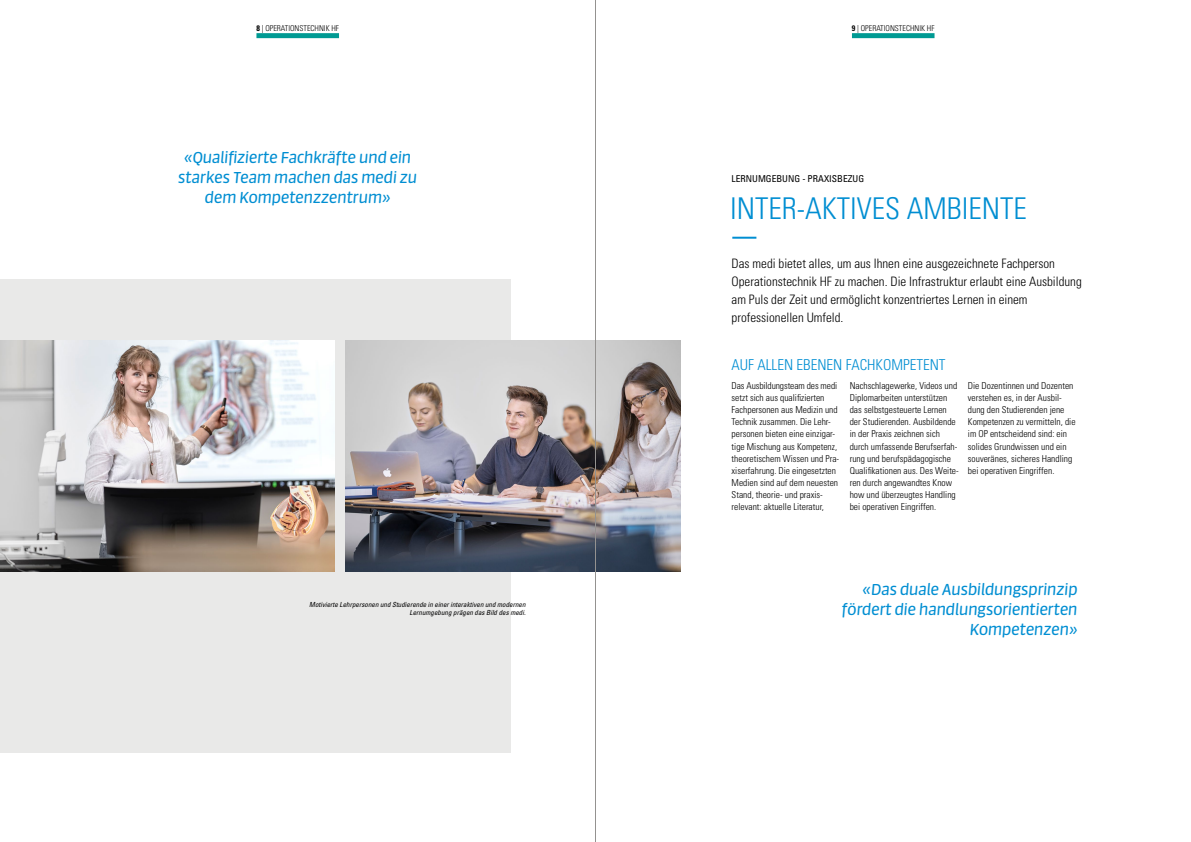
<style>
.page{position:relative;width:1191px;height:842px;background:#fff}
.page>*{position:absolute;margin:0;border:0;box-sizing:border-box;transform-origin:0 0}
.t1{font:300 condensed 30px "Univers";color:#008ed2}
.t2{font:italic 15px/20px "Sanuk Round";color:#008ed2;text-align:center}
.t3{font:300 condensed 15px "Univers";color:#008ed2}
.t4{font:300 condensed 13px/18px "Univers";color:#000}
.t5{font:300 condensed 9.5px/12.2px "Univers";color:#000}
.t6{font:condensed 9.5px "Univers";color:#000}
.t7{font:300 condensed 8px "Univers";color:#000}
.t8{font:italic condensed 7px/8px "Univers";color:#000;text-align:right}
.s1{font-weight:700}
</style>
<div class="page">
<div style="left:256px;top:33px;width:83px;height:5px;background:#009a93"></div>
<div style="left:852px;top:33px;width:82px;height:5px;background:#009a93"></div>
<div style="left:0;top:279px;width:510px;height:474px;background:#e9e9e8"></div>
<hr style="left:732px;top:237px;width:24px;height:2px;background:#008ed2">
<img style="left:346px;top:340px;width:334px;height:231px">
<img style="left:0;top:340px;width:334px;height:231px">
<hr style="left:595px;top:0;width:1px;height:842px;background:#949290">
<p class="t7" style="left:256px;top:23px;width:84px"><span class="s1">8</span> | OPERATIONSTECHNIK HF</p>
<p class="t7" style="left:852px;top:23px;width:84px"><span class="s1">9</span> | OPERATIONSTECHNIK HF</p>
<h2 class="t2" style="left:178px;top:147px;width:240px">«Qualifizierte Fachkräfte und ein starkes Team machen das medi zu dem Kompetenzzentrum»</h2>
<p class="t8" style="left:309px;top:600px;width:218px">Motivierte Lehrpersonen und Studierende in einer interaktiven und modernen<br>Lernumgebung prägen das Bild des medi.</p>
<p class="t6" style="left:731px;top:173px;width:134px">LERNUMGEBUNG - PRAXISBEZUG</p>
<h1 class="t1" style="left:730px;top:190px;width:298px">INTER-AKTIVES AMBIENTE</h1>
<h3 class="t4" style="left:731px;top:254px;width:352px">Das medi bietet alles, um aus Ihnen eine ausgezeichnete Fachperson Operationstechnik HF zu machen. Die Infrastruktur erlaubt eine Ausbildung am Puls der Zeit und ermöglicht konzentriertes Lernen in einem professionellen Umfeld.</h3>
<h2 class="t3" style="left:731px;top:355px;width:215px">AUF ALLEN EBENEN FACHKOMPETENT</h2>
<p class="t5" style="left:731px;top:379px;width:109px">Das Ausbildungsteam des medi setzt sich aus qualifizierten<br>Fachpersonen aus Medizin und<br>Technik zusammen. Die Lehr&shy;personen bieten eine einzigar&shy;tige Mischung aus Kompetenz, theoretischem Wissen und Pra&shy;xiserfahrung. Die eingesetzten<br>Medien sind auf dem neuesten<br>Stand, theorie- und praxis&shy;relevant: aktuelle Literatur,</p>
<p class="t5" style="left:849px;top:379px;width:111px">Nachschlagewerke, Videos und<br>Diplomarbeiten unterstützen das selbstgesteuerte Lernen der Studierenden. Ausbildende in der Praxis zeichnen sich durch umfassende Berufserfah&shy;rung und berufspädagogische<br>Qualifikationen aus. Des Weite&shy;ren durch angewandtes Know how und überzeugtes Handling bei operativen Eingriffen.</p>
<p class="t5" style="left:968px;top:379px;width:109px">Die Dozentinnen und Dozenten verstehen es, in der Ausbil&shy;dung den Studierenden jene<br>Kompetenzen zu vermitteln, die im OP entscheidend sind: ein solides Grundwissen und ein souveränes, sicheres Handling bei operativen Eingriffen.</p>
<h2 class="t2" style="left:842px;top:579px;width:237px;text-align:right">«Das duale Ausbildungsprinzip fördert die handlungsorientierten<br>Kompetenzen»</h2>
</div>
